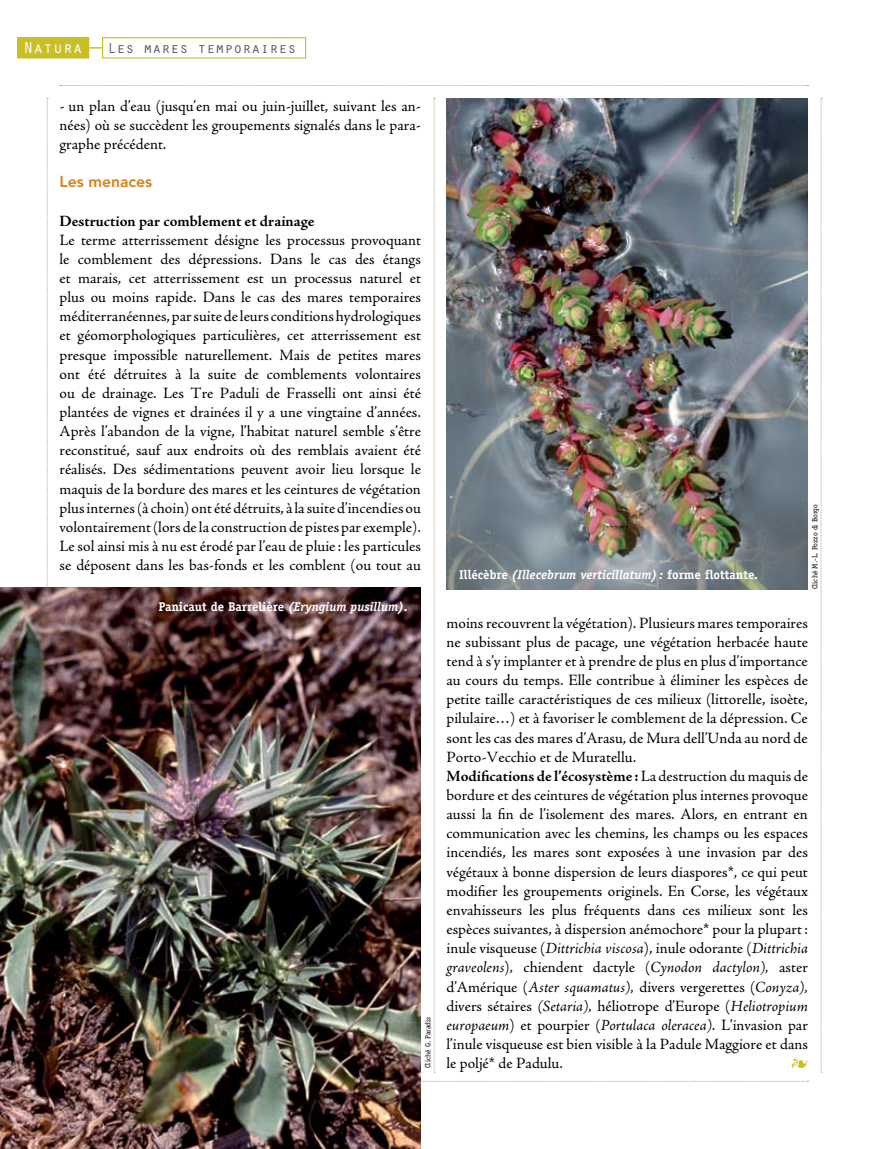
<style>
.page{position:relative;width:893px;height:1149px;background:#fff}
.page>*{position:absolute;margin:0;border:0;box-sizing:border-box;transform-origin:0 0}
.t1{font:16.5px "Orator";color:#fff}
.t2{font:15.75px/19.2px "Adobe Jenson Pro";color:#000;text-align:justify}
.t3{font:700 15.75px "Adobe Jenson Pro";color:#000}
.t4{font:800 15.75px "Avenir";color:#d48118}
.t5{font:15.75px "Adobe Jenson Pro";color:#c8bf25}
.t6{font:15px "Orator";color:#58595b}
.t7{font:italic 700 12.75px "Officina Serif";color:#fff}
.t8{font:700 12.75px "Officina Serif";color:#fff}
.t9{font:7.5px "Officina Serif";color:#000}
.s1{font-style:italic}
.s2{font-style:normal}
.s3{font-weight:700}
</style>
<div class="page">
<svg style="left:47px;top:98px;width:1px;height:489px"></svg>
<svg style="left:60px;top:85px;width:748px;height:1px"></svg>
<svg style="left:421px;top:1080px;width:387px;height:1px"></svg>
<svg style="left:821px;top:98px;width:1px;height:974px"></svg>
<div style="left:18px;top:38px;width:71px;height:20px;background:#c8bf25"></div>
<div style="left:17px;top:37px;width:72px;height:21px;border:1px solid #c8bf25"></div>
<div style="left:102px;top:37px;width:204px;height:21px;border:1px solid #c8bf25"></div>
<svg style="left:89px;top:47px;width:13px;height:2px"></svg>
<svg style="left:434px;top:98px;width:1px;height:974px"></svg>
<img style="left:446px;top:98px;width:362px;height:491px">
<img style="left:0;top:587px;width:421px;height:561px">
<p class="t1" style="left:23px;top:36px;width:61px">Natura</p>
<p class="t6" style="left:107px;top:37px;width:191px">Les mares temporaires</p>
<p class="t2" style="left:60px;top:96px;width:363px">- un plan d’eau (jusqu’en mai ou juin-juillet, suivant les an&shy;nées) où se succèdent les groupements signalés dans le para&shy;graphe précédent.</p>
<p class="t4" style="left:60px;top:172px;width:94px">Les menaces</p>
<p class="t3" style="left:60px;top:211px;width:257px">Destruction par comblement et drainage</p>
<p class="t2" style="left:60px;top:230px;width:363px">Le terme atterrissement désigne les processus provoquant le comblement des dépressions. Dans le cas des étangs et marais, cet atterrissement est un processus naturel et plus ou moins rapide. Dans le cas des mares temporaires méditerranéennes, par suite de leurs conditions hydrologiques et géomorphologiques particulières, cet atterrissement est presque impossible naturellement. Mais de petites mares ont été détruites à la suite de comblements volontaires ou de drainage. Les Tre Paduli de Frasselli ont ainsi été plantées de vignes et drainées il y a une vingtaine d’années.<br>Après l’abandon de la vigne, l’habitat naturel semble s’être reconstitué, sauf aux endroits où des remblais avaient été réalisés. Des sédimentations peuvent avoir lieu lorsque le maquis de la bordure des mares et les ceintures de végétation plus internes (à choin) ont été détruits, à la suite d’incendies ou volontairement (lors de la construction de pistes par exemple).<br>Le sol ainsi mis à nu est érodé par l’eau de pluie: les particules se déposent dans les bas-fonds et les comblent (ou tout au</p>
<p class="t8" style="left:158px;top:598px;width:251px">Panicaut de Barrelière <span class="s1">(Eryngium pusillum).</span></p>
<p class="t9" style="left:424px;top:1067px;width:53px;rotate:-90deg">Cliché G. Paradis</p>
<p class="t7" style="left:459px;top:566px;width:300px"><span class="s2">Illécèbre</span> (Illecebrum verticillatum) : <span class="s2">forme flottante.</span></p>
<p class="t9" style="left:811px;top:589px;width:86px;rotate:-90deg">Cliché M.-L. Pozzo di Borgo</p>
<p class="t2" style="left:446px;top:613px;width:363px;text-align:left">moins recouvrent la végétation). Plusieurs mares temporaires ne subissant plus de pacage, une végétation herbacée haute tend à s’y implanter et à prendre de plus en plus d’importance au cours du temps. Elle contribue à éliminer les espèces de petite taille caractéristiques de ces milieux (littorelle, isoète, pilulaire…) et à favoriser le comblement de la dépression. Ce sont les cas des mares d’Arasu, de Mura dell’Unda au nord de Porto-Vecchio et de Muratellu.<br><span class="s3">Modifications de l’écosystème :</span> La destruction du maquis de bordure et des ceintures de végétation plus internes provoque aussi la fin de l’isolement des mares. Alors, en entrant en communication avec les chemins, les champs ou les espaces incendiés, les mares sont exposées à une invasion par des végétaux à bonne dispersion de leurs diaspores*, ce qui peut modifier les groupements originels. En Corse, les végétaux envahisseurs les plus fréquents dans ces milieux sont les espèces suivantes, à dispersion anémochore* pour la plupart: inule visqueuse (<span class="s1">Dittrichia viscosa</span>), inule odorante (<span class="s1">Dittrichia graveolens</span>)<span class="s1">,</span> chiendent dactyle (<span class="s1">Cynodon dactylon),</span> aster d’Amérique (<span class="s1">Aster squamatus),</span> divers vergerettes (<span class="s1">Conyza), </span>divers sétaires <span class="s1">(Setaria),</span> héliotrope d’Europe (<span class="s1">Heliotropium europaeum</span>) et pourpier (<span class="s1">Portulaca oleracea)</span>. L’invasion par l’inule visqueuse est bien visible à la Padule Maggiore et dans le poljé* de Padulu.</p>
<p class="t5" style="left:791px;top:1053px;width:18px">4</p>
</div>
